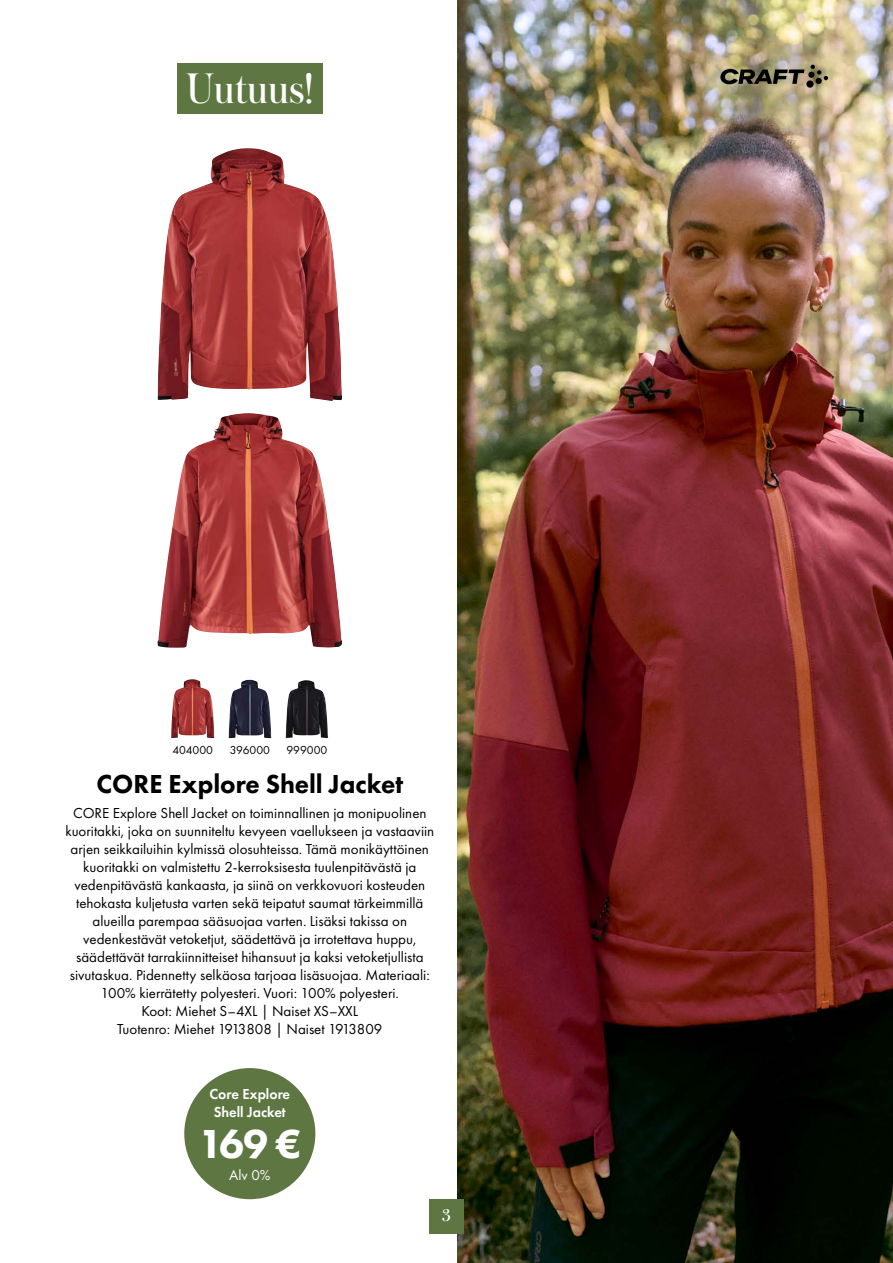
<style>
.page{position:relative;width:893px;height:1263px;background:#fff}
.page>*{position:absolute;margin:0;border:0;box-sizing:border-box;transform-origin:0 0}
.t1{font:45px "Austin";color:#fff}
.t2{font:800 42px "Futura PT";color:#fff}
.t3{font:800 27px "Futura PT";color:#000}
.t4{font:18px "Austin";color:#fff}
.t5{font:15px/18px "Futura PT";color:#000;text-align:center}
.t6{font:600 15px/18px "Futura PT";color:#fff}
.t7{font:15px "Futura PT";color:#fff}
.t8{font:12px "Futura PT";color:#000}
</style>
<div class="page">
<hr style="left:0;top:1002px;width:1px;height:261px;background:#000">
<img style="left:457px;top:0;width:436px;height:1263px">
<div style="left:184px;top:1068px;width:131px;height:131px;background:#5e7641;border-radius:50%"></div>
<img style="left:228px;top:680px;width:43px;height:58px">
<img style="left:158px;top:148px;width:184px;height:253px">
<img style="left:158px;top:413px;width:184px;height:235px">
<img style="left:171px;top:679px;width:43px;height:59px">
<img style="left:286px;top:680px;width:42px;height:58px">
<svg style="left:720px;top:65px;width:108px;height:23px;background:#777057"></svg>
<div style="left:177px;top:64px;width:146px;height:50px;background:#5e7641"></div>
<div style="left:429px;top:1199px;width:34px;height:34px;background:#5e7641"></div>
<h1 class="t1" style="left:186px;top:58px;width:129px">Uutuus!</h1>
<p class="t8" style="left:172px;top:742px;width:42px">404000</p>
<p class="t8" style="left:230px;top:742px;width:42px">396000</p>
<p class="t8" style="left:286px;top:742px;width:42px">999000</p>
<h3 class="t3" style="left:96px;top:767px;width:308px">CORE Explore Shell Jacket</h3>
<p class="t5" style="left:65px;top:804px;width:370px">CORE Explore Shell Jacket on toiminnallinen ja monipuolinen kuoritakki, joka on suunniteltu kevyeen vaellukseen ja vastaaviin arjen seikkailuihin kylmissä olosuhteissa. Tämä monikäyttöinen kuoritakki on valmistettu 2-kerroksisesta tuulenpitävästä ja vedenpitävästä kankaasta, ja siinä on verkkovuori kosteuden tehokasta kuljetusta varten sekä teipatut saumat tärkeimmillä alueilla parempaa sääsuojaa varten. Lisäksi takissa on vedenkestävät vetoketjut, säädettävä ja irrotettava huppu, säädettävät tarrakiinnitteiset hihansuut ja kaksi vetoketjullista sivutaskua. Pidennetty selkäosa tarjoaa lisäsuojaa. Materiaali:<br>100% kierrätetty polyesteri. Vuori: 100% polyesteri.<br>Koot: Miehet S–4XL | Naiset XS–XXL<br>Tuotenro: Miehet 1913808 | Naiset 1913809</p>
<p class="t6" style="left:209px;top:1085px;width:82px">Core Explore<br>Shell Jacket</p>
<h2 class="t2" style="left:198px;top:1117px;width:104px">169 €</h2>
<p class="t7" style="left:229px;top:1166px;width:43px">Alv 0%</p>
<p class="t4" style="left:442px;top:1203px;width:10px">3</p>
</div>
